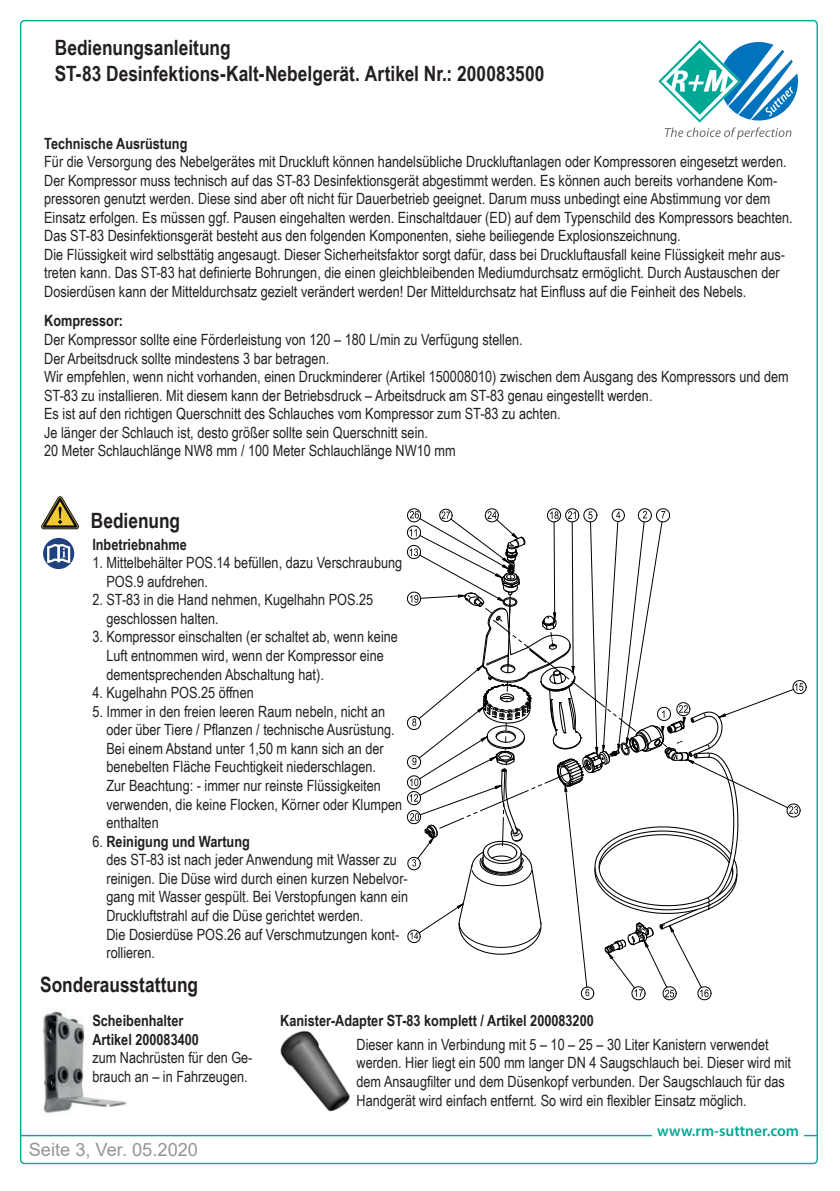
<style>
.page{position:relative;width:840px;height:1191px;background:#fff}
.page>*{position:absolute;margin:0;border:0;box-sizing:border-box;transform-origin:0 0}
.t1{font:700 21px/25.4px "Arial Narrow";color:#231f20}
.t2{font:18.2px "Arial";color:#939598}
.t3{font:15.4px/18.6px "Arial Narrow";color:#231f20}
.t4{font:600 15.4px "Myriad Pro";color:#00a895}
.t5{font:700 15.4px "Arial Narrow";color:#231f20}
.s1{font-weight:700}
</style>
<div class="page">
<hr style="left:20px;top:1134px;width:797px;height:2px;background:#00a895">
<svg style="left:658px;top:40px;width:139px;height:99px"></svg>
<div style="left:652px;top:1124px;width:151px;height:20px;background:#fff"></div>
<div style="left:43px;top:538px;width:31px;height:31px;background:#1e417f;border-radius:50%"></div>
<svg style="left:46px;top:543px;width:25px;height:21px"></svg>
<svg style="left:406px;top:508px;width:400px;height:492px"></svg>
<img style="left:280px;top:1030px;width:71px;height:81px">
<img style="left:43px;top:1011px;width:84px;height:102px">
<svg style="left:41px;top:496px;width:38px;height:33px"></svg>
<p class="t1" style="left:55px;top:34px;width:491px">Bedienungsanleitung<br>ST-83 Desinfektions-Kalt-Nebelgerät. Artikel Nr.: 200083500</p>
<p class="t3" style="left:44px;top:133px;width:749px"><span class="s1">Technische Ausrüstung<br></span>Für die Versorgung des Nebelgerätes mit Druckluft können handelsübliche Druckluftanlagen oder Kompressoren eingesetzt werden.<br>Der Kompressor muss technisch auf das ST-83 Desinfektionsgerät abgestimmt werden. Es können auch bereits vorhandene Kom&shy;pressoren genutzt werden. Diese sind aber oft nicht für Dauerbetrieb geeignet. Darum muss unbedingt eine Abstimmung vor dem Einsatz erfolgen. Es müssen ggf. Pausen eingehalten werden. Einschaltdauer (ED) auf dem Typenschild des Kompressors beachten.<br>Das ST-83 Desinfektionsgerät besteht aus den folgenden Komponenten, siehe beiliegende Explosionszeichnung.<br>Die Flüssigkeit wird selbsttätig angesaugt. Dieser Sicherheitsfaktor sorgt dafür, dass bei Druckluftausfall keine Flüssigkeit mehr aus&shy;treten kann. Das ST-83 hat definierte Bohrungen, die einen gleichbleibenden Mediumdurchsatz ermöglicht. Durch Austauschen der Dosierdüsen kann der Mitteldurchsatz gezielt verändert werden! Der Mitteldurchsatz hat Einfluss auf die Feinheit des Nebels.</p>
<p class="t3" style="left:44px;top:311px;width:745px"><span class="s1">Kompressor:<br></span>Der Kompressor sollte eine Förderleistung von 120 – 180 L/min zu Verfügung stellen.<br>Der Arbeitsdruck sollte mindestens 3 bar betragen.<br>Wir empfehlen, wenn nicht vorhanden, einen Druckminderer (Artikel 150008010) zwischen dem Ausgang des Kompressors und dem ST-83 zu installieren. Mit diesem kann der Betriebsdruck – Arbeitsdruck am ST-83 genau eingestellt werden.<br>Es ist auf den richtigen Querschnitt des Schlauches vom Kompressor zum ST-83 zu achten.<br>Je länger der Schlauch ist, desto größer sollte sein Querschnitt sein.<br>20 Meter Schlauchlänge NW8 mm / 100 Meter Schlauchlänge NW10 mm</p>
<p class="t1" style="left:91px;top:507px;width:91px">Bedienung</p>
<p class="t5" style="left:92px;top:532px;width:96px">Inbetriebnahme</p>
<p class="t3" style="left:106px;top:553px;width:297px;text-indent:-14px">1. Mittelbehälter POS.14 befüllen, dazu Verschraubung<br>POS.9 aufdrehen.</p>
<p class="t3" style="left:106px;top:590px;width:268px;text-indent:-14px">2. ST-83 in die Hand nehmen, Kugelhahn POS.25 geschlossen halten.</p>
<p class="t3" style="left:106px;top:627px;width:293px;text-indent:-14px">3. Kompressor einschalten (er schaltet ab, wenn keine<br>Luft entnommen wird, wenn der Kompressor eine dementsprechenden Abschaltung hat).</p>
<p class="t3" style="left:92px;top:683px;width:163px">4. Kugelhahn POS.25 öffnen</p>
<p class="t3" style="left:106px;top:701px;width:297px;text-indent:-14px">5. Immer in den freien leeren Raum nebeln, nicht an oder über Tiere / Pflanzen / technische Ausrüstung.<br>Bei einem Abstand unter 1,50 m kann sich an der benebelten Fläche Feuchtigkeit niederschlagen.<br>Zur Beachtung: - immer nur reinste Flüssigkeiten verwenden, die keine Flocken, Körner oder Klumpen enthalten</p>
<p class="t3" style="left:106px;top:831px;width:303px;text-indent:-14px">6. <span class="s1">Reinigung und Wartung<br></span>des ST-83 ist nach jeder Anwendung mit Wasser zu reinigen. Die Düse wird durch einen kurzen Nebelvor&shy;gang mit Wasser gespült. Bei Verstopfungen kann ein Druckluftstrahl auf die Düse gerichtet werden.<br>Die Dosierdüse POS.26 auf Verschmutzungen kont&shy;rollieren.</p>
<p class="t1" style="left:40px;top:970px;width:159px">Sonderausstattung</p>
<p class="t3" style="left:92px;top:1011px;width:162px"><span class="s1">Scheibenhalter<br>Artikel 200083400<br></span>zum Nachrüsten für den Ge&shy;brauch an – in Fahrzeugen.</p>
<p class="t3" style="left:356px;top:1007px;width:413px;line-height:24.2px;text-indent:-76px"><span class="s1">Kanister-Adapter ST-83 komplett / Artikel 200083200<br></span>Dieser kann in Verbindung mit 5 – 10 – 25 – 30 Liter Kanistern verwendet</p>
<p class="t3" style="left:356px;top:1053px;width:436px">werden. Hier liegt ein 500 mm langer DN 4 Saugschlauch bei. Dieser wird mit dem Ansaugfilter und dem Düsenkopf verbunden. Der Saugschlauch für das<br>Handgerät wird einfach entfernt. So wird ein flexibler Einsatz möglich.</p>
<p class="t2" style="left:29px;top:1137px;width:171px">Seite 3, Ver. 05.2020</p>
<p class="t4" style="left:657px;top:1121px;width:143px">www.rm-suttner.com</p>
</div>
